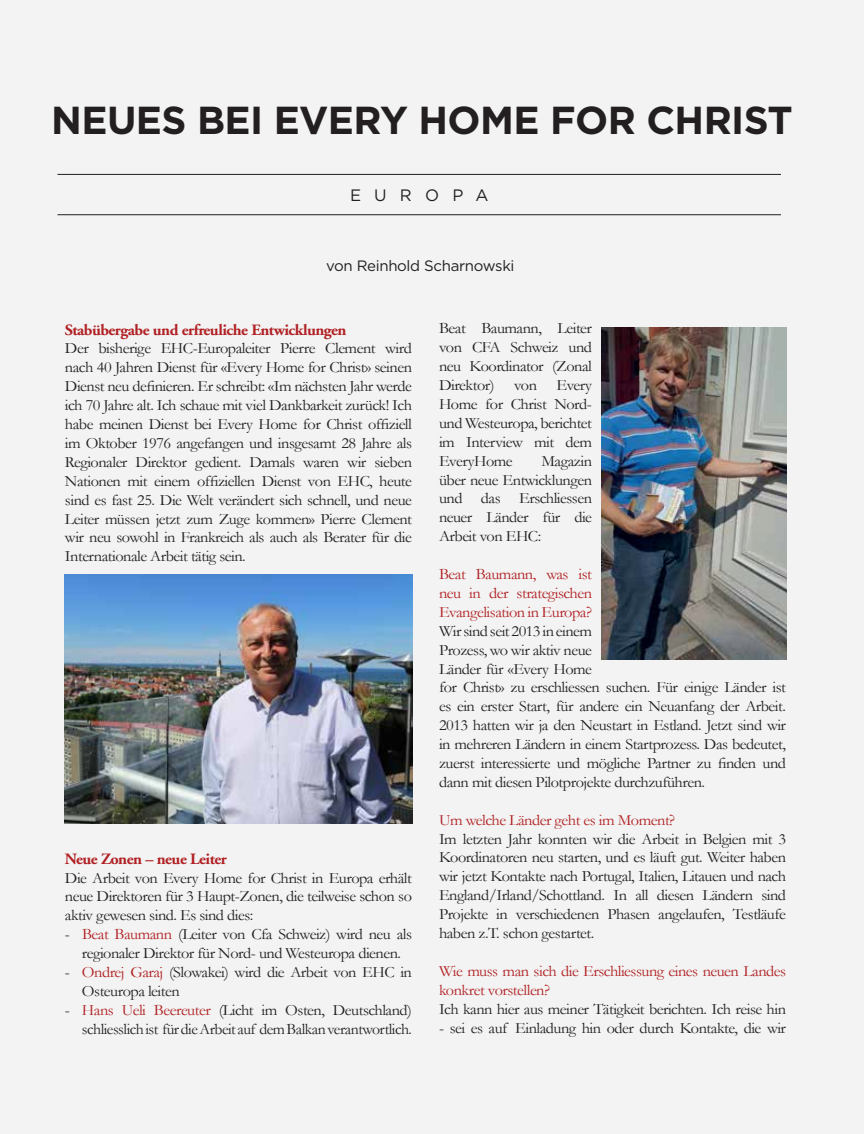
<style>
.page{position:relative;width:864px;height:1134px;background:#f2f3f2}
.page>*{position:absolute;margin:0;border:0;box-sizing:border-box;transform-origin:0 0}
.t1{font:700 39px "Gotham";letter-spacing:-.015em;color:#231f20}
.t2{font:16.5px "Gotham";letter-spacing:.8em;color:#231f20}
.t3{font:15.75px/18.9px "Garamond";letter-spacing:-.03em;color:#231f20;text-align:justify;scale:1.04 1}
.t4{font:15.75px/18.9px "Garamond";letter-spacing:-.03em;color:#b12024;text-align:justify;scale:1.04 1}
.t5{font:700 15.75px "Adobe Garamond";letter-spacing:-.03em;color:#b12024;scale:1.04 1}
.t6{font:15px "Gotham";letter-spacing:-.02em;color:#231f20}
.s1{color:#b12024}
</style>
<div class="page">
<hr style="left:57px;top:174px;width:724px;height:1px;background:#231f20">
<hr style="left:57px;top:214px;width:724px;height:1px;background:#231f20">
<img style="left:65px;top:575px;width:347px;height:249px">
<img style="left:602px;top:327px;width:185px;height:333px">
<h1 class="t1" style="left:51px;top:94px;width:743px">NEUES BEI EVERY HOME FOR CHRIST</h1>
<p class="t2" style="left:350px;top:184px;width:140px">EUROPA</p>
<p class="t6" style="left:326px;top:256px;width:190px">von Reinhold Scharnowski</p>
<p class="t5" style="left:65px;top:321px;width:272px">Stabübergabe und erfreuliche Entwicklungen</p>
<p class="t3" style="left:65px;top:339px;width:335px">Der bisherige EHC-Europaleiter Pierre Clement wird nach 40 Jahren Dienst für «Every Home for Christ» seinen Dienst neu definieren. Er schreibt: «Im nächsten Jahr werde ich 70 Jahre alt. Ich schaue mit viel Dankbarkeit zurück! Ich habe meinen Dienst bei Every Home for Christ offiziell im Oktober 1976 angefangen und insgesamt 28 Jahre als Regionaler Direktor gedient. Damals waren wir sieben Nationen mit einem offiziellen Dienst von EHC, heute sind es fast 25. Die Welt verändert sich schnell, und neue Leiter müssen jetzt zum Zuge kommen» Pierre Clement wir neu sowohl in Frankreich als auch als Berater für die Internationale Arbeit tätig sein.</p>
<p class="t5" style="left:65px;top:850px;width:157px">Neue Zonen – neue Leiter</p>
<p class="t3" style="left:65px;top:868px;width:335px">Die Arbeit von Every Home for Christ in Europa erhält neue Direktoren für 3 Haupt-Zonen, die teilweise schon so aktiv gewesen sind. Es sind dies:</p>
<p class="t3" style="left:65px;top:924px;width:335px;text-align:center">- <span class="s1">Beat Baumann</span> (Leiter von Cfa Schweiz) wird neu als regionaler Direktor für Nord- und Westeuropa dienen.</p>
<p class="t3" style="left:82px;top:962px;width:319px;text-indent:-17px">- <span class="s1">Ondrej Garaj</span> (Slowakei) wird die Arbeit von EHC in<br>Osteuropa leiten</p>
<p class="t3" style="left:65px;top:1000px;width:335px;text-align:right">- <span class="s1">Hans Ueli Beereuter</span> (Licht im Osten, Deutschland) schliesslich ist für die Arbeit auf dem Balkan verantwortlich.</p>
<p class="t3" style="left:439px;top:319px;width:149px">Beat Baumann, Leiter von CFA Schweiz und neu Koordinator (Zonal Direktor) von Every Home for Christ Nord&shy;und Westeuropa, berichtet im Interview mit dem EveryHome</p>
<p class="t3" style="left:439px;top:451px;width:149px;text-indent:102px">Magazin über neue Entwicklungen und das Erschliessen neuer Länder für die Arbeit von EHC:</p>
<p class="t4" style="left:439px;top:564px;width:149px">Beat Baumann, was ist neu in der strategischen Evangelisation in Europa?</p>
<p class="t3" style="left:439px;top:621px;width:335px;text-align:left">Wir sind seit 2013 in einem<br>Prozess, wo wir aktiv neue<br>Länder für «Every Home<br>for Christ» zu erschliessen suchen. Für einige Länder ist es ein erster Start, für andere ein Neuanfang der Arbeit.<br>2013 hatten wir ja den Neustart in Estland. Jetzt sind wir in mehreren Ländern in einem Startprozess. Das bedeutet, zuerst interessierte und mögliche Partner zu finden und dann mit diesen Pilotprojekte durchzuführen.</p>
<p class="t4" style="left:439px;top:810px;width:229px">Um welche Länder geht es im Moment?</p>
<p class="t3" style="left:439px;top:829px;width:335px">Im letzten Jahr konnten wir die Arbeit in Belgien mit 3<br>Koordinatoren neu starten, und es läuft gut. Weiter haben wir jetzt Kontakte nach Portugal, Italien, Litauen und nach England/Irland/Schottland. In all diesen Ländern sind Projekte in verschiedenen Phasen angelaufen, Testläufe haben z.T. schon gestartet.</p>
<p class="t4" style="left:439px;top:961px;width:335px">Wie muss man sich die Erschliessung eines neuen Landes konkret vorstellen?</p>
<p class="t3" style="left:439px;top:999px;width:335px">Ich kann hier aus meiner Tätigkeit berichten. Ich reise hin</p>
<p class="t3" style="left:439px;top:1018px;width:335px">- sei es auf Einladung hin oder durch Kontakte, die wir</p>
</div>
